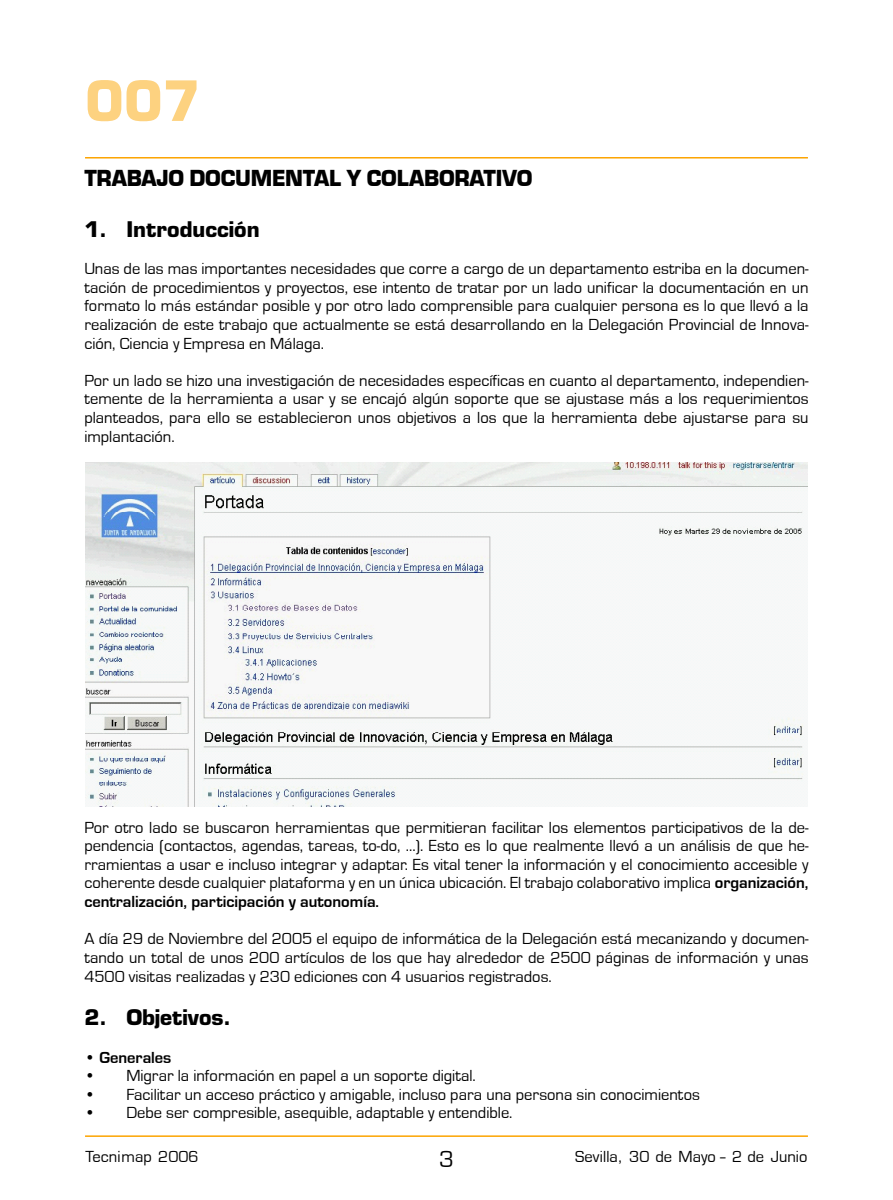
<style>
.page{position:relative;width:893px;height:1200px;background:#fff}
.page>*{position:absolute;margin:0;border:0;box-sizing:border-box;transform-origin:0 0}
.t1{font:700 54px "Eurostile";color:#fdd280}
.t2{font:24px "Eurostile T Blac";letter-spacing:-.01em;color:#000;scale:.96 1}
.t3{font:700 21px "Eurostile";color:#000}
.t4{font:16.5px/18.6px "Eurostile T";color:#000;text-align:justify}
.t5{font:16.5px "Eurostile";color:#000}
.t6{font:700 16.5px "Eurostile T";color:#000}
.s1{font-weight:700}
</style>
<div class="page">
<hr style="left:85px;top:1135px;width:723px;height:1px;background:#fca400">
<hr style="left:85px;top:157px;width:723px;height:1px;background:#fca400">
<img style="left:86px;top:462px;width:722px;height:344px">
<h1 class="t1" style="left:85px;top:68px;width:118px">007</h1>
<h2 class="t2" style="left:84px;top:165px;width:468px">TRABAJO DOCUMENTAL Y COLABORATIVO</h2>
<p class="t3" style="left:84px;top:216px;width:177px">1. Introducción</p>
<p class="t4" style="left:84px;top:260px;width:726px">Unas de las mas importantes necesidades que corre a cargo de un departamento estriba en la documen&shy;tación de procedimientos y proyectos, ese intento de tratar por un lado unificar la documentación en un formato lo más estándar posible y por otro lado comprensible para cualquier persona es lo que llevó a la realización de este trabajo que actualmente se está desarrollando en la Delegación Provincial de Innova&shy;ción, Ciencia y Empresa en Málaga.</p>
<p class="t4" style="left:84px;top:371px;width:726px">Por un lado se hizo una investigación de necesidades específicas en cuanto al departamento, independien&shy;temente de la herramienta a usar y se encajó algún soporte que se ajustase más a los requerimientos planteados, para ello se establecieron unos objetivos a los que la herramienta debe ajustarse para su implantación.</p>
<p class="t4" style="left:84px;top:818px;width:726px">Por otro lado se buscaron herramientas que permitieran facilitar los elementos participativos de la de&shy;pendencia (contactos, agendas, tareas, to-do, ...). Esto es lo que realmente llevó a un análisis de que he&shy;rramientas a usar e incluso integrar y adaptar. Es vital tener la información y el conocimiento accesible y coherente desde cualquier plataforma y en un única ubicación. El trabajo colaborativo implica <span class="s1">organización, centralización, participación y autonomía.</span></p>
<p class="t4" style="left:84px;top:929px;width:726px">A día 29 de Noviembre del 2005 el equipo de informática de la Delegación está mecanizando y documen&shy;tando un total de unos 200 artículos de los que hay alrededor de 2500 páginas de información y unas 4500 visitas realizadas y 230 ediciones con 4 usuarios registrados.</p>
<p class="t3" style="left:84px;top:1004px;width:148px">2. Objetivos.</p>
<p class="t6" style="left:84px;top:1047px;width:89px">• Generales</p>
<p class="t4" style="left:84px;top:1066px;width:393px">• Migrar la información en papel a un soporte digital.</p>
<p class="t4" style="left:84px;top:1085px;width:617px">• Facilitar un acceso práctico y amigable, incluso para una persona sin conocimientos</p>
<p class="t4" style="left:84px;top:1103px;width:430px">• Debe ser compresible, asequible, adaptable y entendible.</p>
<p class="t5" style="left:85px;top:1146px;width:115px">Tecnimap 2006</p>
<p class="t4" style="left:575px;top:1146px;width:234px">Sevilla, 30 de Mayo - 2 de Junio</p>
</div>
